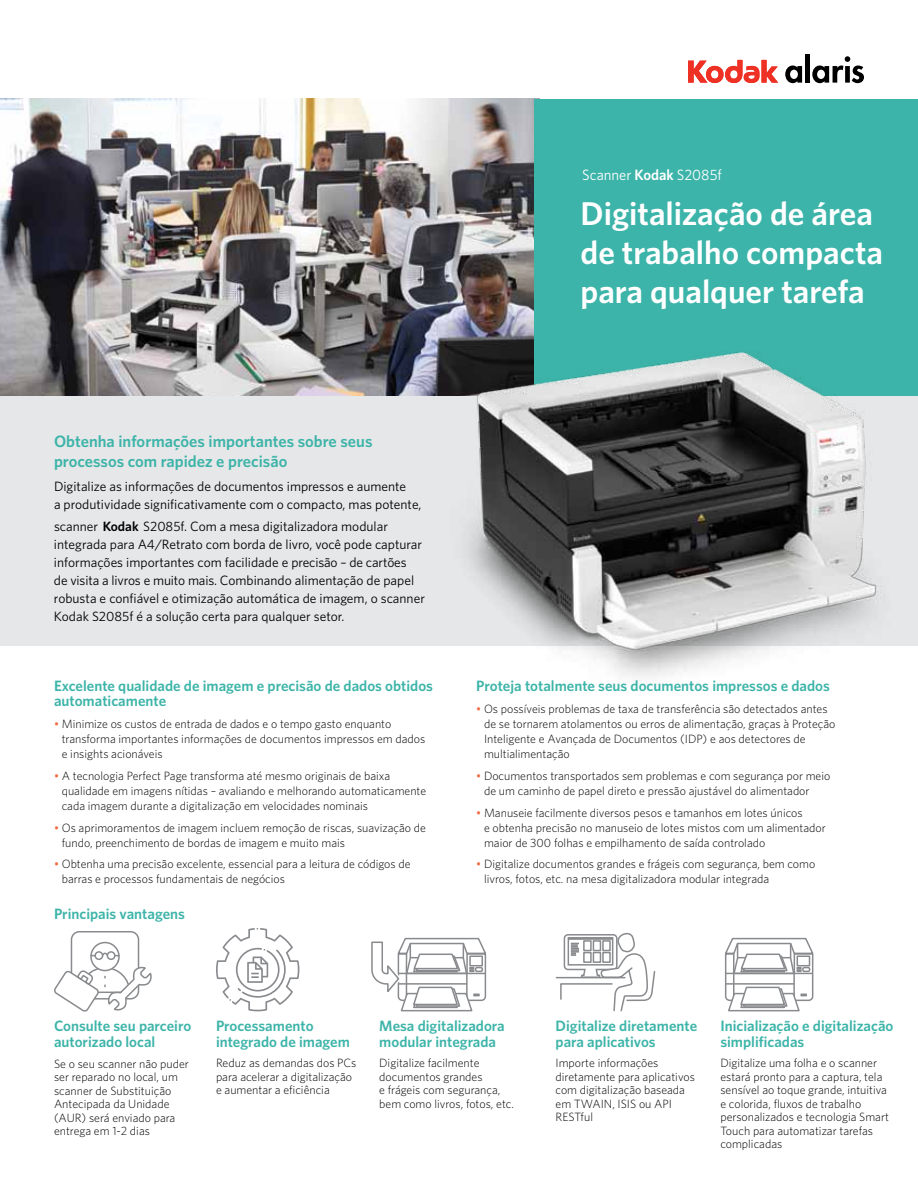
<style>
.page{position:relative;width:918px;height:1188px;background:#fff}
.page>*{position:absolute;margin:0;border:0;box-sizing:border-box;transform-origin:0 0}
.t1{font:600 33px/39px "Whitney";color:#fff}
.t2{font:600 16.5px/19.5px "Whitney";color:#3db4a9}
.t3{font:600 15px/16.5px "Whitney";color:#3db4a9}
.t4{font:15px "Whitney";color:#fff}
.t5{font:13.5px/18px "Whitney";color:#000}
.t6{font:300 12px/13.5px "Whitney";color:#000}
.s1{font-weight:600}
.s2{font-weight:400;color:#f26539}
</style>
<div class="page">
<div style="left:0;top:395px;width:918px;height:250px;background:#e6e7e8"></div>
<img style="left:0;top:99px;width:535px;height:297px">
<div style="left:535px;top:99px;width:383px;height:297px;background:#3db4a9"></div>
<svg style="left:688px;top:60px;width:90px;height:23px"></svg>
<svg style="left:785px;top:66px;width:17px;height:17px"></svg>
<div style="left:805px;top:54px;width:5px;height:29px;background:#000"></div>
<svg style="left:812px;top:56px;width:52px;height:27px"></svg>
<img style="left:434px;top:344px;width:484px;height:333px">
<svg style="left:555px;top:932px;width:101px;height:80px"></svg>
<div style="left:71px;top:931px;width:68px;height:69px;border:2px solid #888a8d;border-radius:8px"></div>
<svg style="left:54px;top:941px;width:98px;height:71px"></svg>
<svg style="left:216px;top:928px;width:84px;height:84px"></svg>
<svg style="left:725px;top:937px;width:89px;height:75px"></svg>
<hr style="left:725px;top:983px;width:69px;height:2px;background:#888a8d">
<svg style="left:371px;top:937px;width:116px;height:75px"></svg>
<p class="t4" style="left:582px;top:165px;width:141px">Scanner <span class="s1">Kodak</span> S2085f</p>
<h1 class="t1" style="left:580px;top:193px;width:304px">Digitalização de área de trabalho compacta para qualquer tarefa</h1>
<h2 class="t2" style="left:54px;top:431px;width:320px">Obtenha informações importantes sobre seus processos com rapidez e precisão</h2>
<p class="t5" style="left:54px;top:477px;width:369px">Digitalize as informações de documentos impressos e aumente<br>a produtividade significativamente com o compacto, mas potente,</p>
<p class="t5" style="left:54px;top:517px;width:372px">scanner <span class="s1">Kodak</span> S2085f. Com a mesa digitalizadora modular integrada para A4/Retrato com borda de livro, você pode capturar informações importantes com facilidade e precisão – de cartões<br>de visita a livros e muito mais. Combinando alimentação de papel robusta e confiável e otimização automática de imagem, o scanner Kodak S2085f é a solução certa para qualquer setor.</p>
<p class="t3" style="left:54px;top:678px;width:381px;line-height:15px">Excelente qualidade de imagem e precisão de dados obtidos automaticamente</p>
<p class="t6" style="left:62px;top:716px;width:365px;line-height:15px;text-indent:-8px"><span class="s2">•</span> Minimize os custos de entrada de dados e o tempo gasto enquanto transforma importantes informações de documentos impressos em dados e insights acionáveis</p>
<p class="t6" style="left:62px;top:768px;width:366px;line-height:15px;text-indent:-8px"><span class="s2">•</span> A tecnologia Perfect Page transforma até mesmo originais de baixa qualidade em imagens nítidas – avaliando e melhorando automaticamente cada imagem durante a digitalização em velocidades nominais</p>
<p class="t6" style="left:62px;top:820px;width:366px;line-height:15px;text-indent:-8px"><span class="s2">•</span> Os aprimoramentos de imagem incluem remoção de riscas, suavização de fundo, preenchimento de bordas de imagem e muito mais</p>
<p class="t6" style="left:62px;top:856px;width:350px;line-height:15px;text-indent:-8px"><span class="s2">•</span> Obtenha uma precisão excelente, essencial para a leitura de códigos de barras e processos fundamentais de negócios</p>
<p class="t3" style="left:54px;top:906px;width:133px">Principais vantagens</p>
<p class="t3" style="left:476px;top:678px;width:355px">Proteja totalmente seus documentos impressos e dados</p>
<p class="t6" style="left:484px;top:701px;width:353px;line-height:15px;text-indent:-8px"><span class="s2">•</span> Os possíveis problemas de taxa de transferência são detectados antes de se tornarem atolamentos ou erros de alimentação, graças à Proteção Inteligente e Avançada de Documentos (IDP) e aos detectores de multialimentação</p>
<p class="t6" style="left:484px;top:768px;width:348px;line-height:15px;text-indent:-8px"><span class="s2">•</span> Documentos transportados sem problemas e com segurança por meio de um caminho de papel direto e pressão ajustável do alimentador</p>
<p class="t6" style="left:484px;top:805px;width:343px;line-height:15px;text-indent:-8px"><span class="s2">•</span> Manuseie facilmente diversos pesos e tamanhos em lotes únicos<br>e obtenha precisão no manuseio de lotes mistos com um alimentador maior de 300 folhas e empilhamento de saída controlado</p>
<p class="t6" style="left:484px;top:856px;width:333px;line-height:15px;text-indent:-8px"><span class="s2">•</span> Digitalize documentos grandes e frágeis com segurança, bem como livros, fotos, etc. na mesa digitalizadora modular integrada</p>
<p class="t3" style="left:54px;top:1017px;width:139px">Consulte seu parceiro autorizado local</p>
<p class="t6" style="left:54px;top:1056px;width:136px">Se o seu scanner não puder ser reparado no local, um scanner de Substituição<br>Antecipada da Unidade (AUR) será enviado para entrega em 1-2 dias</p>
<p class="t3" style="left:216px;top:1017px;width:136px">Processamento integrado de imagem</p>
<p class="t6" style="left:216px;top:1056px;width:142px">Reduz as demandas dos PCs para acelerar a digitalização e aumentar a eficiência</p>
<p class="t3" style="left:379px;top:1017px;width:127px">Mesa digitalizadora modular integrada</p>
<p class="t6" style="left:379px;top:1056px;width:136px">Digitalize facilmente documentos grandes<br>e frágeis com segurança, bem como livros, fotos, etc.</p>
<p class="t3" style="left:556px;top:1017px;width:143px">Digitalize diretamente para aplicativos</p>
<p class="t6" style="left:556px;top:1056px;width:141px">Importe informações diretamente para aplicativos com digitalização baseada em TWAIN, ISIS ou API<br>RESTful</p>
<p class="t3" style="left:720px;top:1017px;width:175px">Inicialização e digitalização simplificadas</p>
<p class="t6" style="left:720px;top:1056px;width:170px">Digitalize uma folha e o scanner estará pronto para a captura, tela sensível ao toque grande, intuitiva e colorida, fluxos de trabalho personalizados e tecnologia Smart<br>Touch para automatizar tarefas complicadas</p>
</div>
